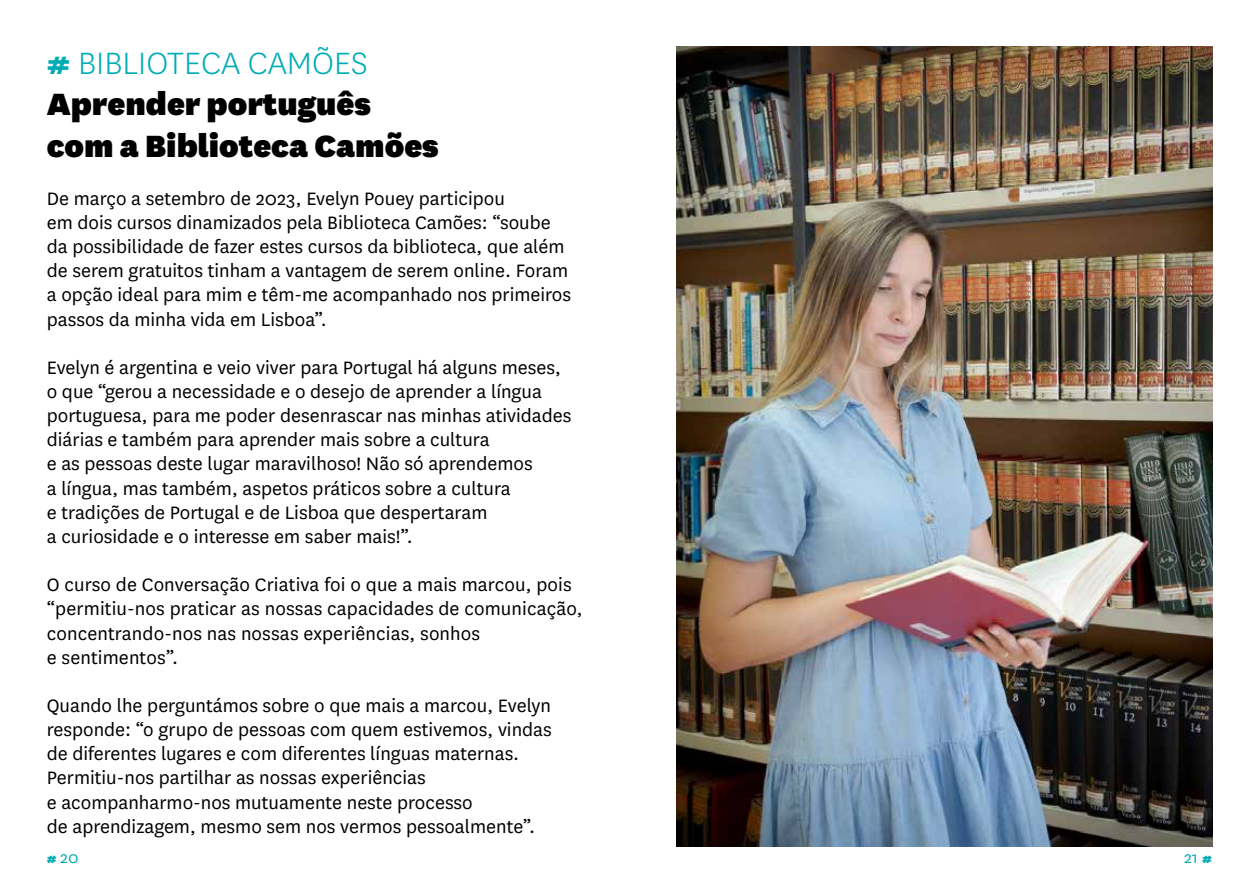
<style>
.page{position:relative;width:1259px;height:893px;background:#fff}
.page>*{position:absolute;margin:0;border:0;box-sizing:border-box;transform-origin:0 0}
.t1{font:900 36px/41.4px "National";color:#000}
.t2{font:21px/24.2px "National";color:#000}
.t3{font:18px "National";color:#00acb4}
.s1{font-weight:800;color:#00acb4}
.s2{font-weight:300;color:#00acb4}
.s3{font-weight:900;font-size:15px}
</style>
<div class="page">
<img style="left:676px;top:47px;width:536px;height:799px">
<h1 class="t1" style="left:47px;top:40px;width:394px"><span class="s1">#</span> <span class="s2">BIBLIOTECA CAMÕES<br></span>Aprender português com a Biblioteca Camões</h1>
<p class="t2" style="left:47px;top:185px;width:526px">De março a setembro de 2023, Evelyn Pouey participou<br>em dois cursos dinamizados pela Biblioteca Camões: “soube da possibilidade de fazer estes cursos da biblioteca, que além de serem gratuitos tinham a vantagem de serem online. Foram a opção ideal para mim e têm-me acompanhado nos primeiros passos da minha vida em Lisboa”.</p>
<p class="t2" style="left:47px;top:354px;width:526px">Evelyn é argentina e veio viver para Portugal há alguns meses, o que “gerou a necessidade e o desejo de aprender a língua portuguesa, para me poder desenrascar nas minhas atividades diárias e também para aprender mais sobre a cultura<br>e as pessoas deste lugar maravilhoso! Não só aprendemos<br>a língua, mas também, aspetos práticos sobre a cultura<br>e tradições de Portugal e de Lisboa que despertaram<br>a curiosidade e o interesse em saber mais!”.</p>
<p class="t2" style="left:47px;top:572px;width:537px">O curso de Conversação Criativa foi o que a mais marcou, pois “permitiu-nos praticar as nossas capacidades de comunicação, concentrando-nos nas nossas experiências, sonhos<br>e sentimentos”.</p>
<p class="t2" style="left:47px;top:693px;width:506px">Quando lhe perguntámos sobre o que mais a marcou, Evelyn responde: “o grupo de pessoas com quem estivemos, vindas de diferentes lugares e com diferentes línguas maternas.<br>Permitiu-nos partilhar as nossas experiências<br>e acompanharmo-nos mutuamente neste processo<br>de aprendizagem, mesmo sem nos vermos pessoalmente”.</p>
<p class="t3" style="left:47px;top:846px;width:33px"><span class="s3">#</span> 20</p>
<p class="t3" style="left:1184px;top:846px;width:30px">21<span class="s3">#</span></p>
</div>
